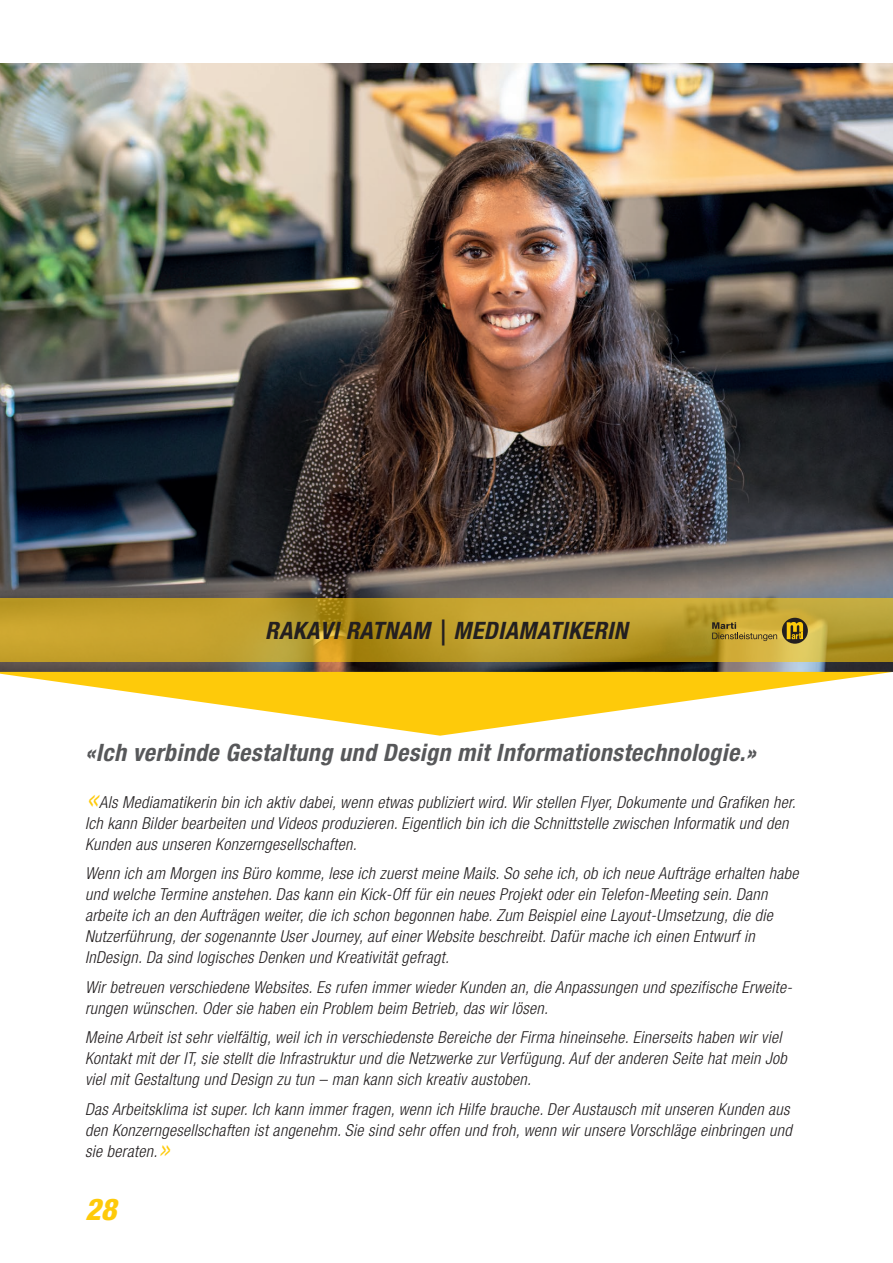
<style>
.page{position:relative;width:893px;height:1263px;background:#fff}
.page>*{position:absolute;margin:0;border:0;box-sizing:border-box;transform-origin:0 0}
.t1{font:italic 800 condensed 30px "Helvetica Neue LT Std";color:#feca0a}
.t2{font:italic 700 condensed 24px "Helvetica Neue LT Std";letter-spacing:.02em;color:#57585a}
.t3{font:italic 700 condensed 24px "Helvetica Neue LT Std";letter-spacing:.02em;color:#231f20}
.t4{font:italic 300 condensed 16.5px/21px "Helvetica Neue LT Std";letter-spacing:.02em;color:#231f20}
.s1{font-size:36px;color:#feca0a}
.s2{font-size:33px;color:#feca0a}
</style>
<div class="page">
<img style="left:0;top:64px;width:893px;height:608px">
<svg style="left:0;top:672px;width:892px;height:64px"></svg>
<svg style="left:0;top:598px;width:893px;height:64px;background:#be9e2c"></svg>
<svg style="left:782px;top:618px;width:26px;height:25px"></svg>
<svg style="left:787px;top:622px;width:16px;height:17px"></svg>
<svg style="left:712px;top:622px;width:65px;height:19px"></svg>
<h2 class="t3" style="left:265px;top:616px;width:364px">RAKAVI RATNAM | MEDIAMATIKERIN</h2>
<h2 class="t2" style="left:85px;top:738px;width:672px">«Ich verbinde Gestaltung und Design mit Informationstechnologie.»</h2>
<p class="t4" style="left:85px;top:792px;width:712px"><span class="s1">«</span>Als Mediamatikerin bin ich aktiv dabei, wenn etwas publiziert wird. Wir stellen Flyer, Dokumente und Grafiken her.<br>Ich kann Bilder bearbeiten und Videos produzieren. Eigentlich bin ich die Schnittstelle zwischen Informatik und den<br>Kunden aus unseren Konzerngesellschaften.</p>
<p class="t4" style="left:85px;top:863px;width:715px">Wenn ich am Morgen ins Büro komme, lese ich zuerst meine Mails. So sehe ich, ob ich neue Aufträge erhalten habe und welche Termine anstehen. Das kann ein Kick-Off für ein neues Projekt oder ein Telefon-Meeting sein. Dann arbeite ich an den Aufträgen weiter, die ich schon begonnen habe. Zum Beispiel eine Layout-Umsetzung, die die Nutzerführung, der sogenannte User Journey, auf einer Website beschreibt. Dafür mache ich einen Entwurf in InDesign. Da sind logisches Denken und Kreativität gefragt.</p>
<p class="t4" style="left:85px;top:977px;width:709px">Wir betreuen verschiedene Websites. Es rufen immer wieder Kunden an, die Anpassungen und spezifische Erweite&shy;rungen wünschen. Oder sie haben ein Problem beim Betrieb, das wir lösen.</p>
<p class="t4" style="left:85px;top:1027px;width:703px">Meine Arbeit ist sehr vielfältig, weil ich in verschiedenste Bereiche der Firma hineinsehe. Einerseits haben wir viel<br>Kontakt mit der IT, sie stellt die Infrastruktur und die Netzwerke zur Verfügung. Auf der anderen Seite hat mein Job viel mit Gestaltung und Design zu tun – man kann sich kreativ austoben.</p>
<p class="t4" style="left:85px;top:1099px;width:708px">Das Arbeitsklima ist super. Ich kann immer fragen, wenn ich Hilfe brauche. Der Austausch mit unseren Kunden aus den Konzerngesellschaften ist angenehm. Sie sind sehr offen und froh, wenn wir unsere Vorschläge einbringen und sie beraten.<span class="s2">»</span></p>
<h1 class="t1" style="left:85px;top:1191px;width:33px">28</h1>
</div>
